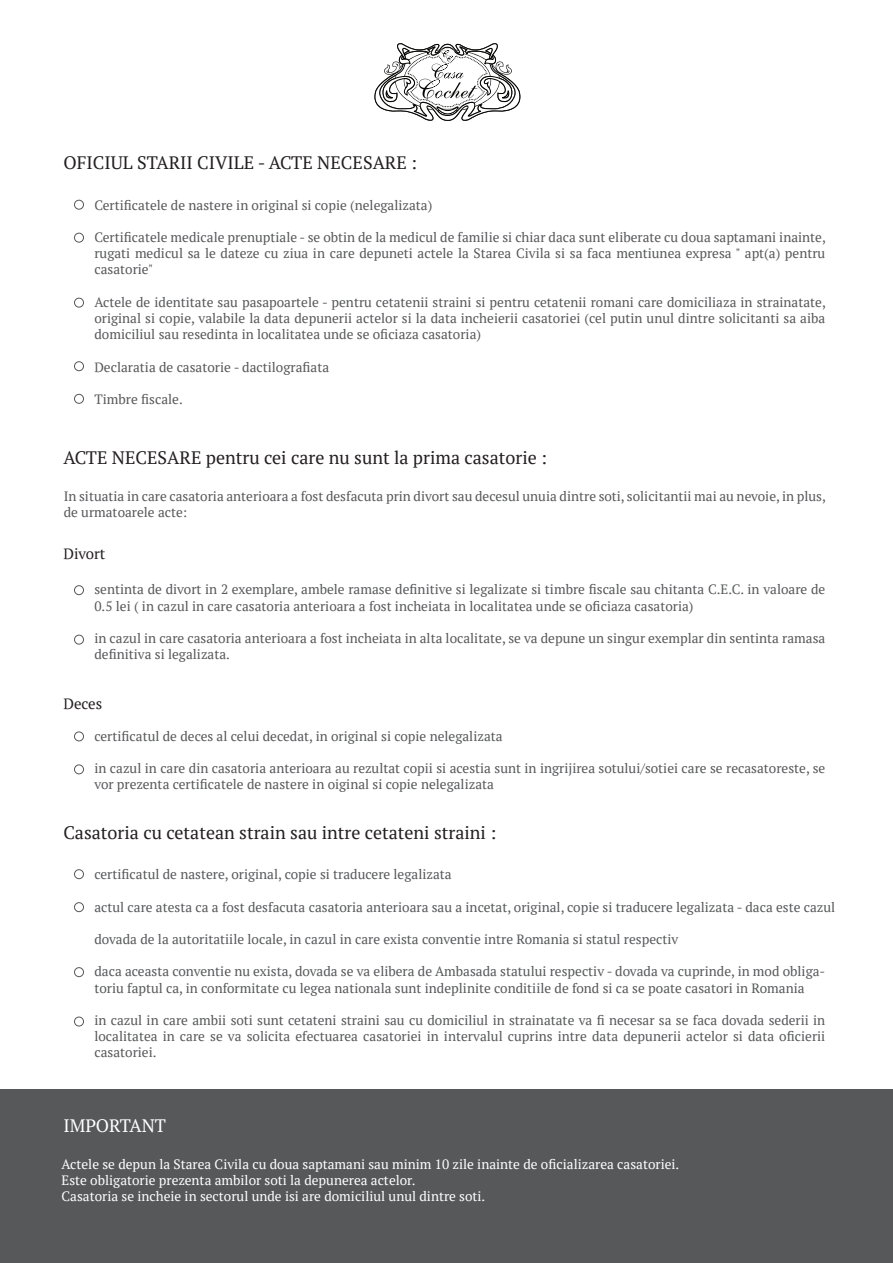
<style>
.page{position:relative;width:893px;height:1263px;background:#fff}
.page>*{position:absolute;margin:0;border:0;box-sizing:border-box;transform-origin:0 0}
.t1{font:18px "PT Serif";color:#231f20}
.t2{font:18px "PT Serif";color:#fff}
.t3{font:15px "PT Serif";color:#231f20}
.t4{font:13.5px/16.2px "PT Serif";color:#57585a}
.t5{font:13.5px/16.2px "PT Serif";color:#fff}
</style>
<div class="page">
<div style="left:1px;top:1089px;width:892px;height:174px;background:#57585a"></div>
<svg style="left:374px;top:43px;width:147px;height:78px"></svg>
<div style="left:74px;top:200px;width:10px;height:9px;border:1px solid #57585a;border-radius:50%"></div>
<div style="left:74px;top:233px;width:10px;height:9px;border:1px solid #57585a;border-radius:50%"></div>
<div style="left:74px;top:298px;width:10px;height:9px;border:1px solid #57585a;border-radius:50%"></div>
<div style="left:74px;top:361px;width:10px;height:10px;border:1px solid #57585a;border-radius:50%"></div>
<div style="left:74px;top:394px;width:10px;height:10px;border:1px solid #57585a;border-radius:50%"></div>
<div style="left:74px;top:869px;width:10px;height:10px;border:1px solid #57585a;border-radius:50%"></div>
<div style="left:74px;top:902px;width:10px;height:10px;border:1px solid #57585a;border-radius:50%"></div>
<div style="left:74px;top:967px;width:10px;height:10px;border:1px solid #57585a;border-radius:50%"></div>
<div style="left:74px;top:1017px;width:10px;height:9px;border:1px solid #57585a;border-radius:50%"></div>
<div style="left:74px;top:585px;width:10px;height:10px;border:1px solid #57585a;border-radius:50%"></div>
<div style="left:74px;top:635px;width:10px;height:9px;border:1px solid #57585a;border-radius:50%"></div>
<div style="left:74px;top:732px;width:10px;height:9px;border:1px solid #57585a;border-radius:50%"></div>
<div style="left:74px;top:765px;width:10px;height:9px;border:1px solid #57585a;border-radius:50%"></div>
<h1 class="t1" style="left:63px;top:151px;width:355px">OFICIUL STARII CIVILE - ACTE NECESARE :</h1>
<p class="t4" style="left:94px;top:197px;width:339px">Certificatele de nastere in original si copie (nelegalizata)</p>
<p class="t4" style="left:94px;top:229px;width:733px;text-align:justify">Certificatele medicale prenuptiale - se obtin de la medicul de familie si chiar daca sunt eliberate cu doua saptamani inainte, rugati medicul sa le dateze cu ziua in care depuneti actele la Starea Civila si sa faca mentiunea expresa " apt(a) pentru casatorie"</p>
<p class="t4" style="left:94px;top:294px;width:733px;text-align:justify">Actele de identitate sau pasapoartele - pentru cetatenii straini si pentru cetatenii romani care domiciliaza in strainatate, original si copie, valabile la data depunerii actelor si la data incheierii casatoriei (cel putin unul dintre solicitanti sa aiba domiciliul sau resedinta in localitatea unde se oficiaza casatoria)</p>
<p class="t4" style="left:94px;top:359px;width:236px">Declaratia de casatorie - dactilografiata</p>
<p class="t4" style="left:94px;top:391px;width:90px">Timbre fiscale.</p>
<h1 class="t1" style="left:63px;top:445px;width:485px">ACTE NECESARE pentru cei care nu sunt la prima casatorie :</h1>
<p class="t4" style="left:64px;top:488px;width:764px">In situatia in care casatoria anterioara a fost desfacuta prin divort sau decesul unuia dintre soti, solicitantii mai au nevoie, in plus, de urmatoarele acte:</p>
<p class="t3" style="left:63px;top:544px;width:44px">Divort</p>
<p class="t4" style="left:94px;top:581px;width:732px">sentinta de divort in 2 exemplare, ambele ramase definitive si legalizate si timbre fiscale sau chitanta C.E.C. in valoare de<br>0.5 lei ( in cazul in care casatoria anterioara a fost incheiata in localitatea unde se oficiaza casatoria)</p>
<p class="t4" style="left:94px;top:630px;width:732px">in cazul in care casatoria anterioara a fost incheiata in alta localitate, se va depune un singur exemplar din sentinta ramasa definitiva si legalizata.</p>
<p class="t3" style="left:63px;top:694px;width:40px">Deces</p>
<p class="t4" style="left:94px;top:727px;width:410px">certificatul de deces al celui decedat, in original si copie nelegalizata</p>
<p class="t4" style="left:94px;top:760px;width:732px">in cazul in care din casatoria anterioara au rezultat copii si acestia sunt in ingrijirea sotului/sotiei care se recasatoreste, se vor prezenta certificatele de nastere in oiginal si copie nelegalizata</p>
<h1 class="t1" style="left:63px;top:821px;width:434px">Casatoria cu cetatean strain sau intre cetateni straini :</h1>
<p class="t4" style="left:94px;top:866px;width:359px">certificatul de nastere, original, copie si traducere legalizata</p>
<p class="t4" style="left:94px;top:898px;width:742px">actul care atesta ca a fost desfacuta casatoria anterioara sau a incetat, original, copie si traducere legalizata - daca este cazul</p>
<p class="t4" style="left:94px;top:931px;width:585px">dovada de la autoritatiile locale, in cazul in care exista conventie intre Romania si statul respectiv</p>
<p class="t4" style="left:94px;top:963px;width:732px">daca aceasta conventie nu exista, dovada se va elibera de Ambasada statului respectiv - dovada va cuprinde, in mod obliga&shy;toriu faptul ca, in conformitate cu legea nationala sunt indeplinite conditiile de fond si ca se poate casatori in Romania</p>
<p class="t4" style="left:94px;top:1012px;width:732px;text-align:justify">in cazul in care ambii soti sunt cetateni straini sau cu domiciliul in strainatate va fi necesar sa se faca dovada sederii in localitatea in care se va solicita efectuarea casatoriei in intervalul cuprins intre data depunerii actelor si data oficierii casatoriei.</p>
<h1 class="t2" style="left:63px;top:1114px;width:104px">IMPORTANT</h1>
<p class="t5" style="left:62px;top:1155px;width:619px">Actele se depun la Starea Civila cu doua saptamani sau minim 10 zile inainte de oficializarea casatoriei.<br>Este obligatorie prezenta ambilor soti la depunerea actelor.<br>Casatoria se incheie in sectorul unde isi are domiciliul unul dintre soti.</p>
</div>
